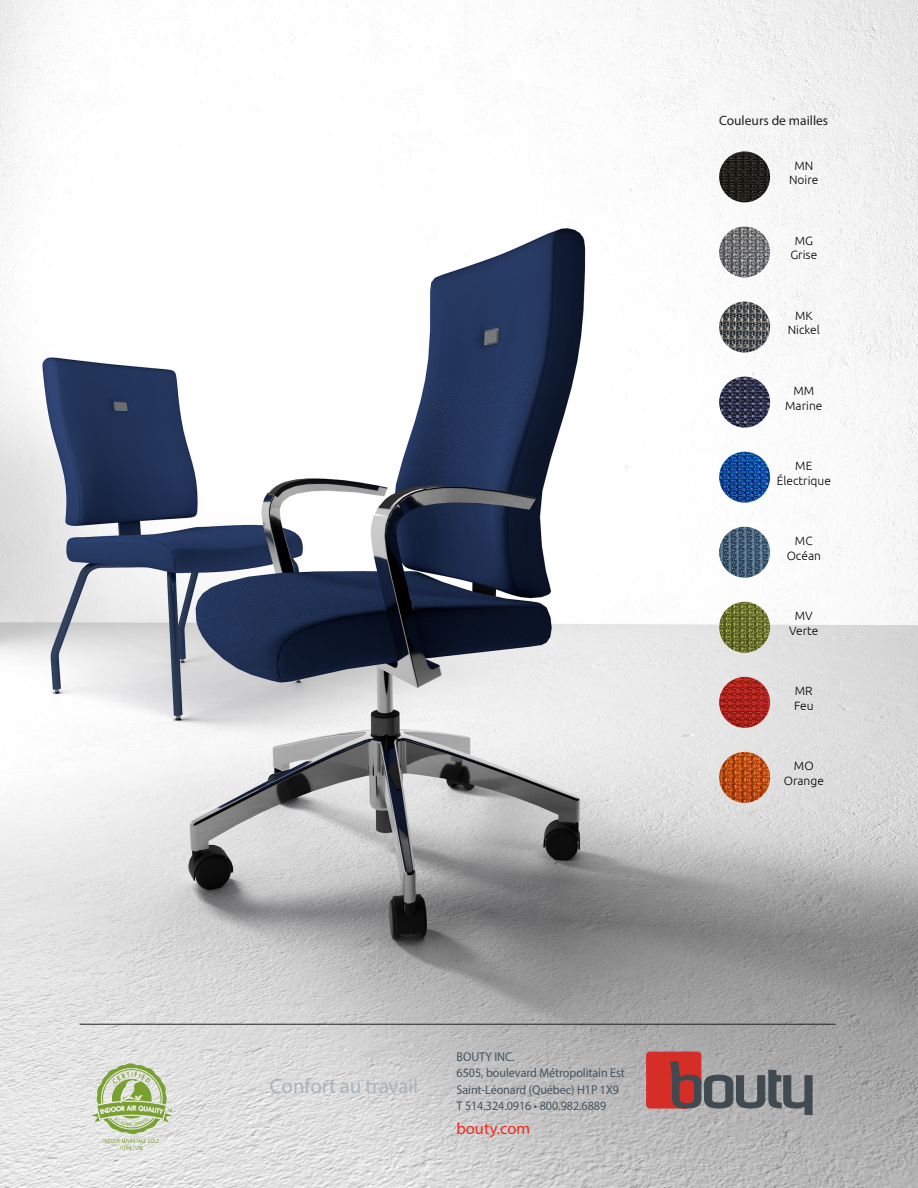
<style>
.page{position:relative;width:918px;height:1188px;background:#fff}
.page>*{position:absolute;margin:0;border:0;box-sizing:border-box;transform-origin:0 0}
.t1{font:21px "Myriad Pro";letter-spacing:-.005em;color:#a8b4bc}
.t2{font:16.5px "Myriad Pro";color:#ee2e22}
.t3{font:13.5px "Myriad Pro";color:#231f20}
.t4{font:12.75px/16.5px "Myriad Pro";letter-spacing:-.005em;color:#45555f;scale:.95 1}
.t5{font:300 12px/14.4px "Ubuntu";color:#000;text-align:center}
</style>
<div class="page">
<img style="left:0;top:0;width:918px;height:1188px">
<img style="left:719px;top:452px;width:51px;height:51px;border-radius:25px">
<img style="left:719px;top:527px;width:51px;height:51px;border-radius:25px">
<img style="left:719px;top:602px;width:51px;height:51px;border-radius:25px">
<img style="left:719px;top:677px;width:51px;height:51px;border-radius:25px">
<img style="left:719px;top:752px;width:51px;height:51px;border-radius:25px">
<img style="left:719px;top:151px;width:51px;height:51px;border-radius:25px">
<img style="left:719px;top:377px;width:51px;height:51px;border-radius:25px">
<img style="left:719px;top:226px;width:51px;height:51px;border-radius:25px">
<img style="left:719px;top:302px;width:51px;height:51px;border-radius:25px">
<svg style="left:646px;top:1052px;width:166px;height:63px;background:#977474"></svg>
<hr style="left:80px;top:1024px;width:756px;height:1px;background:#231f20">
<img style="left:87px;top:1062px;width:90px;height:88px">
<p class="t3" style="left:719px;top:114px;width:111px">Couleurs de mailles</p>
<p class="t5" style="left:789px;top:159px;width:31px">MN<br>Noire</p>
<p class="t5" style="left:790px;top:234px;width:28px">MG<br>Grise</p>
<p class="t5" style="left:788px;top:309px;width:34px">MK<br>Nickel</p>
<p class="t5" style="left:785px;top:384px;width:39px">MM<br>Marine</p>
<p class="t5" style="left:777px;top:459px;width:56px">ME<br>Électrique</p>
<p class="t5" style="left:787px;top:534px;width:36px">MC<br>Océan</p>
<p class="t5" style="left:789px;top:609px;width:31px">MV<br>Verte</p>
<p class="t5" style="left:794px;top:685px;width:21px;text-align:left">MR<br>Feu</p>
<p class="t5" style="left:784px;top:760px;width:42px">MO<br>Orange</p>
<h1 class="t1" style="left:270px;top:1076px;width:150px">Confort au travail</h1>
<p class="t4" style="left:457px;top:1048px;width:179px">BOUTY INC.<br>6505, boulevard Métropolitain Est<br>Saint-Léonard (Québec) H1P 1X9<br>T 514.324.0916 • 800.982.6889</p>
<p class="t2" style="left:457px;top:1120px;width:75px">bouty.com</p>
</div>
